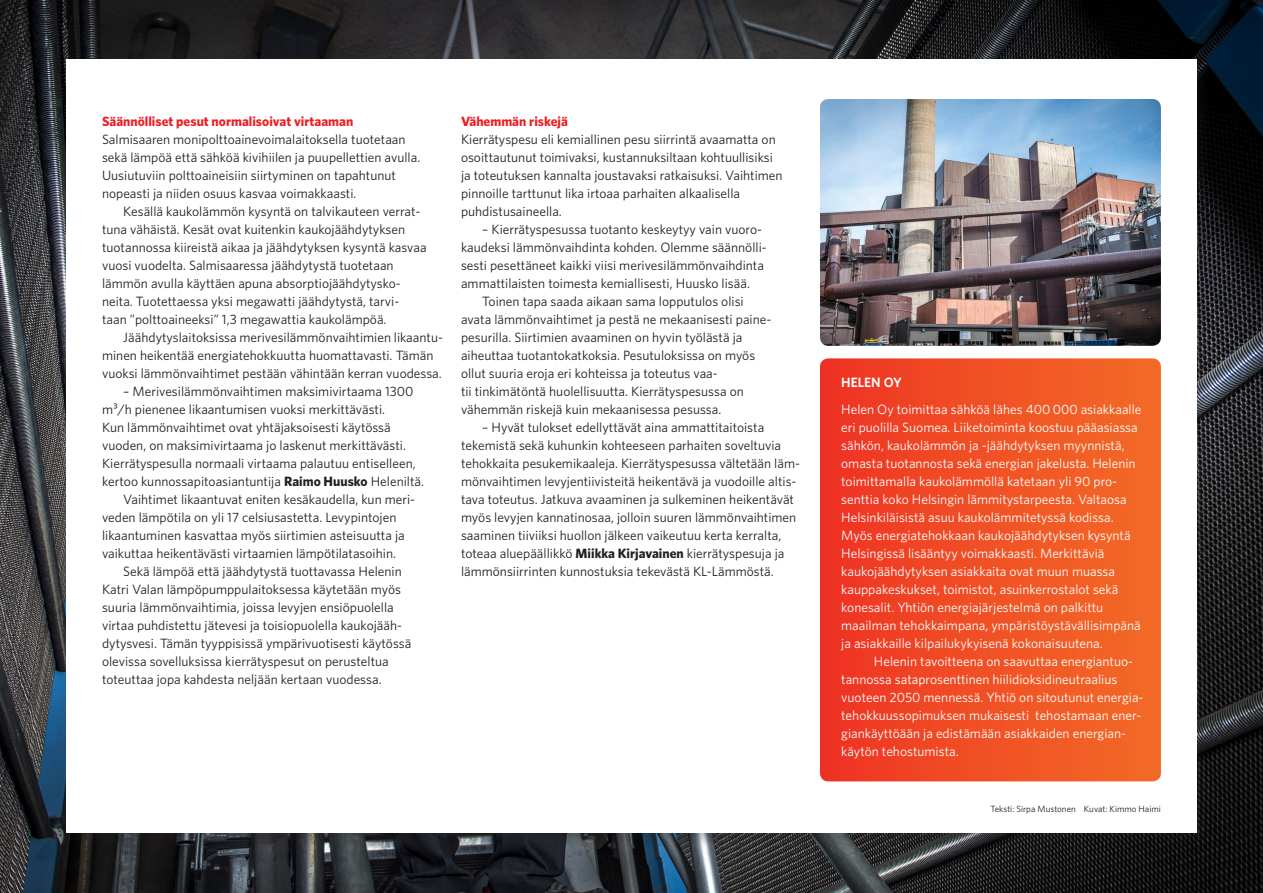
<style>
.page{position:relative;width:1263px;height:893px;background:#fff}
.page>*{position:absolute;margin:0;border:0;box-sizing:border-box;transform-origin:0 0}
.leipis_sisennys{font:13.5px/18px "Whitney";color:#231f20}
.leipis_sisennys-2{font:13.5px/18px "Whitney";color:#fff}
.leipis{font:13.5px/18px "Whitney";color:#231f20}
.Väliotsikko_musta_bo{font:700 13.5px "Whitney";color:#ee1d23}
.väliotsikko{font:600 13.5px "Whitney";color:#fff}
.leipis-2{font:9px "Whitney";color:#231f20}
.s1{font-weight:700}
</style>
<div class="page">
<img style="left:0;top:0;width:1263px;height:893px">
<div style="left:63px;top:57px;width:1149px;height:791px;background:#231f20;opacity:.3"></div>
<div style="left:66px;top:60px;width:1131px;height:773px;background:#fff"></div>
<svg style="left:820px;top:358px;width:341px;height:423px;background:#f04f25"></svg>
<img style="left:820px;top:99px;width:341px;height:247px">
<p class="Väliotsikko_musta_bo" style="left:102px;top:112px;width:253px">Säännölliset pesut normalisoivat virtaaman</p>
<p class="leipis" style="left:102px;top:130px;width:320px">Salmisaaren monipolttoainevoimalaitoksella tuotetaan sekä lämpöä että sähköä kivihiilen ja puupellettien avulla.<br>Uusiutuviin polttoaineisiin siirtyminen on tapahtunut nopeasti ja niiden osuus kasvaa voimakkaasti.</p>
<p class="leipis_sisennys" style="left:102px;top:202px;width:326px;text-indent:21px">Kesällä kaukolämmön kysyntä on talvikauteen verrat&shy;tuna vähäistä. Kesät ovat kuitenkin kaukojäähdytyksen tuotannossa kiireistä aikaa ja jäähdytyksen kysyntä kasvaa vuosi vuodelta. Salmisaaressa jäähdytystä tuotetaan lämmön avulla käyttäen apuna absorptiojäähdytysko&shy;neita. Tuotettaessa yksi megawatti jäähdytystä, tarvi&shy;taan ”polttoaineeksi” 1,3 megawattia kaukolämpöä.</p>
<p class="leipis_sisennys" style="left:102px;top:328px;width:342px;text-indent:21px">Jäähdytyslaitoksissa merivesilämmönvaihtimien likaantu&shy;minen heikentää energiatehokkuutta huomattavasti. Tämän vuoksi lämmönvaihtimet pestään vähintään kerran vuodessa.</p>
<p class="leipis_sisennys" style="left:102px;top:382px;width:324px;text-indent:21px">– Merivesilämmönvaihtimen maksimivirtaama 1300 m³/h pienenee likaantumisen vuoksi merkittävästi.<br>Kun lämmönvaihtimet ovat yhtäjaksoisesti käytössä vuoden, on maksimivirtaama jo laskenut merkittävästi.<br>Kierrätyspesulla normaali virtaama palautuu entiselleen, kertoo kunnossapitoasiantuntija <span class="s1">Raimo Huusko</span> Heleniltä.</p>
<p class="leipis_sisennys" style="left:102px;top:490px;width:315px;text-indent:21px">Vaihtimet likaantuvat eniten kesäkaudella, kun meri&shy;veden lämpötila on yli 17 celsiusastetta. Levypintojen likaantuminen kasvattaa myös siirtimien asteisuutta ja vaikuttaa heikentävästi virtaamien lämpötilatasoihin.</p>
<p class="leipis_sisennys" style="left:102px;top:562px;width:311px;text-indent:21px">Sekä lämpöä että jäähdytystä tuottavassa Helenin Katri Valan lämpöpumppulaitoksessa käytetään myös suuria lämmönvaihtimia, joissa levyjen ensiöpuolella virtaa puhdistettu jätevesi ja toisiopuolella kaukojääh&shy;dytysvesi. Tämän tyyppisissä ympärivuotisesti käytössä olevissa sovelluksissa kierrätyspesut on perusteltua toteuttaa jopa kahdesta neljään kertaan vuodessa.</p>
<p class="Väliotsikko_musta_bo" style="left:461px;top:112px;width:109px">Vähemmän riskejä</p>
<p class="leipis" style="left:461px;top:130px;width:323px">Kierrätyspesu eli kemiallinen pesu siirrintä avaamatta on osoittautunut toimivaksi, kustannuksiltaan kohtuullisiksi ja toteutuksen kannalta joustavaksi ratkaisuksi. Vaihtimen pinnoille tarttunut lika irtoaa parhaiten alkaalisella puhdistusaineella.</p>
<p class="leipis_sisennys" style="left:461px;top:220px;width:307px;text-indent:21px">– Kierrätyspesussa tuotanto keskeytyy vain vuoro&shy;kaudeksi lämmönvaihdinta kohden. Olemme säännölli&shy;sesti pesettäneet kaikki viisi merivesilämmönvaihdinta ammattilaisten toimesta kemiallisesti, Huusko lisää.</p>
<p class="leipis_sisennys" style="left:461px;top:292px;width:312px;text-indent:21px">Toinen tapa saada aikaan sama lopputulos olisi avata lämmönvaihtimet ja pestä ne mekaanisesti paine&shy;pesurilla. Siirtimien avaaminen on hyvin työlästä ja aiheuttaa tuotantokatkoksia. Pesutuloksissa on myös ollut suuria eroja eri kohteissa ja toteutus vaa-<br>tii tinkimätöntä huolellisuutta. Kierrätyspesussa on vähemmän riskejä kuin mekaanisessa pesussa.</p>
<p class="leipis_sisennys" style="left:461px;top:418px;width:340px;text-indent:21px">– Hyvät tulokset edellyttävät aina ammattitaitoista tekemistä sekä kuhunkin kohteeseen parhaiten soveltuvia tehokkaita pesukemikaaleja. Kierrätyspesussa vältetään läm&shy;mönvaihtimen levyjentiivisteitä heikentävä ja vuodoille altis&shy;tava toteutus. Jatkuva avaaminen ja sulkeminen heikentävät myös levyjen kannatinosaa, jolloin suuren lämmönvaihtimen saaminen tiiviiksi huollon jälkeen vaikeutuu kerta kerralta, toteaa aluepäällikkö <span class="s1">Miikka Kirjavainen</span> kierrätyspesuja ja lämmönsiirrinten kunnostuksia tekevästä KL-Lämmöstä.</p>
<p class="väliotsikko" style="left:841px;top:373px;width:62px">HELEN OY</p>
<p class="leipis_sisennys-2" style="left:841px;top:400px;width:302px">Helen Oy toimittaa sähköä lähes 400 000 asiakkaalle eri puolilla Suomea. Liiketoiminta koostuu pääasiassa sähkön, kaukolämmön ja -jäähdytyksen myynnistä, omasta tuotannosta sekä energian jakelusta. Helenin toimittamalla kaukolämmöllä katetaan yli 90 pro&shy;senttia koko Helsingin lämmitystarpeesta. Valtaosa Helsinkiläisistä asuu kaukolämmitetyssä kodissa.<br>Myös energiatehokkaan kaukojäähdytyksen kysyntä Helsingissä lisääntyy voimakkaasti. Merkittäviä kaukojäähdytyksen asiakkaita ovat muun muassa kauppakeskukset, toimistot, asuinkerrostalot sekä konesalit. Yhtiön energiajärjestelmä on palkittu maailman tehokkaimpana, ympäristöystävällisimpänä ja asiakkaille kilpailukykyisenä kokonaisuutena.</p>
<p class="leipis_sisennys-2" style="left:841px;top:652px;width:304px;text-indent:33px">Helenin tavoitteena on saavuttaa energiantuo&shy;tannossa sataprosenttinen hiilidioksidineutraalius vuoteen 2050 mennessä. Yhtiö on sitoutunut energia&shy;tehokkuussopimuksen mukaisesti tehostamaan ener&shy;giankäyttöään ja edistämään asiakkaiden energian-</p>
<p class="leipis_sisennys-2" style="left:841px;top:742px;width:119px">käytön tehostumista.</p>
<p class="leipis-2" style="left:991px;top:803px;width:172px">Teksti: Sirpa Mustonen Kuvat: Kimmo Haimi</p>
</div>
